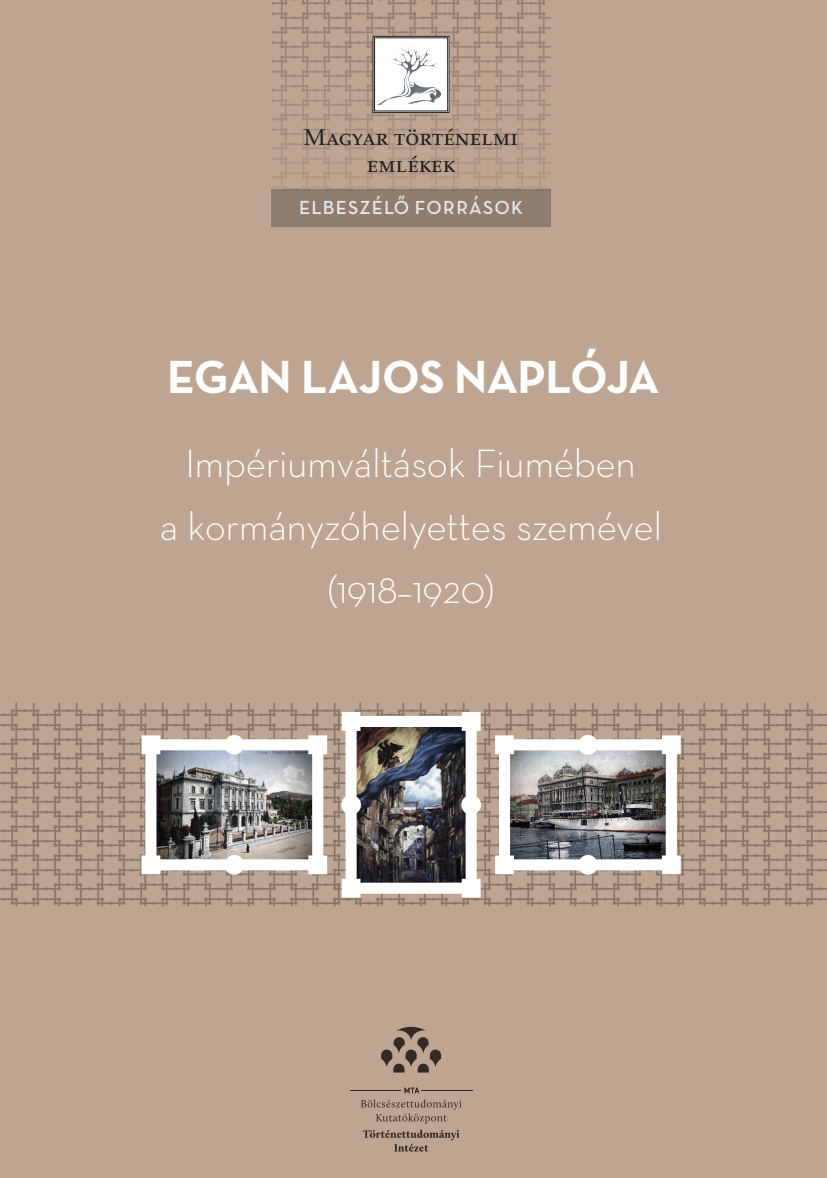
<style>
.page{position:relative;width:827px;height:1178px;background:#fff}
.page>*{position:absolute;margin:0;border:0;box-sizing:border-box;transform-origin:0 0}
.t1{font:700 47.25px "Neutra Text";letter-spacing:-.015em;color:#fff}
.t2{font:300 40.25px "Neutra Text";letter-spacing:-.01em;color:#fff}
.t3{font:22.75px "Palatino SC";color:#231f20}
.t4{font:600 19.25px "Neutra Text";letter-spacing:.06em;color:#e6e7e9}
</style>
<div class="page">
<div style="left:0;top:0;width:827px;height:1177px;background:#bea591"></div>
<svg style="left:272px;top:0;width:278px;height:189px"></svg>
<svg style="left:0;top:702px;width:827px;height:204px"></svg>
<div style="left:373px;top:36px;width:76px;height:76px;background:#fff"></div>
<div style="left:373px;top:36px;width:76px;height:77px;border:1px solid #231f20"></div>
<img style="left:377px;top:46px;width:64px;height:59px">
<div style="left:374px;top:37px;width:74px;height:74px;border:1px solid #231f20"></div>
<div style="left:271px;top:189px;width:279px;height:37px;background:#8f7d6f"></div>
<svg style="left:362px;top:1129px;width:97px;height:22px"></svg>
<svg style="left:361px;top:1099px;width:100px;height:24px"></svg>
<svg style="left:404px;top:1087px;width:15px;height:6px"></svg>
<hr style="left:350px;top:1090px;width:51px;height:1px;background:#231f20">
<hr style="left:421px;top:1090px;width:51px;height:1px;background:#231f20">
<svg style="left:381px;top:1026px;width:60px;height:46px"></svg>
<img style="left:341px;top:712px;width:140px;height:185px">
<svg style="left:495px;top:735px;width:185px;height:139px;background:#9d9b9b"></svg>
<svg style="left:141px;top:735px;width:186px;height:139px;background:#a6a5a4"></svg>
<p class="t3" style="left:304px;top:123px;width:215px">Magyar történelmi</p>
<p class="t3" style="left:367px;top:151px;width:90px">emlékek</p>
<p class="t4" style="left:299px;top:196px;width:225px">ELBESZÉLO˝ FORRÁSOK</p>
<p class="t1" style="left:167px;top:347px;width:494px">EGAN LAJOS NAPLÓJA</p>
<p class="t2" style="left:185px;top:438px;width:452px">Impériumváltások Fiumében</p>
<p class="t2" style="left:160px;top:501px;width:504px">a kormányzóhelyettes szemével</p>
<p class="t2" style="left:328px;top:564px;width:168px">(1918–1920)</p>
</div>
